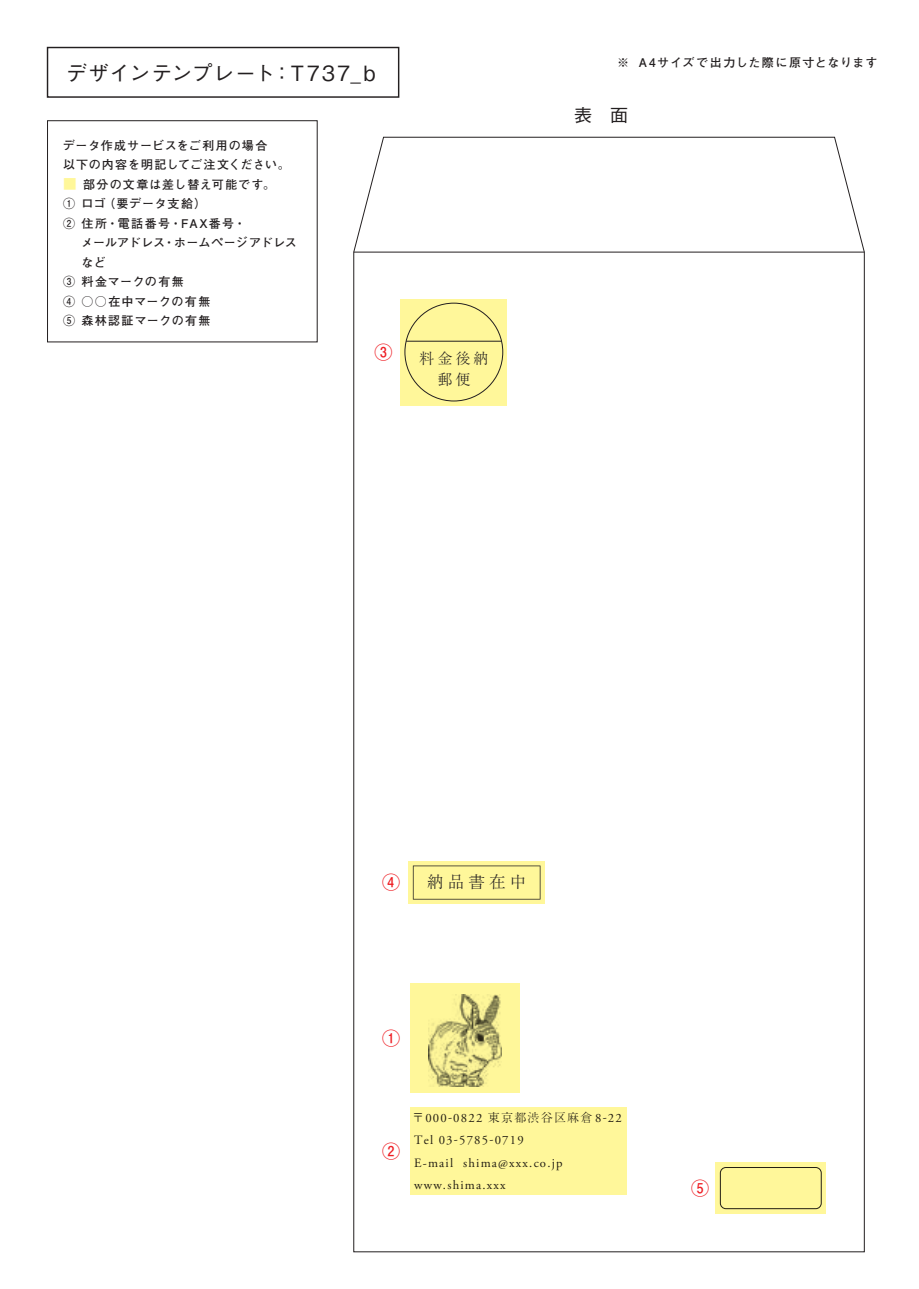
<style>
.page{position:relative;width:919px;height:1289px;background:#fff}
.page>*{position:absolute;margin:0;border:0;box-sizing:border-box;transform-origin:0 0}
.t1{font:500 21px "Gothic BBB Pro";letter-spacing:.04em;color:#231f20}
.t2{font:700 18px "Futo Go B101 Pro";color:#ee1d23}
.t3{font:500 18px "Gothic BBB Pro";color:#231f20}
.t4{font:300 16.5px "Ryumin Pro";letter-spacing:.25em;color:#231f20}
.t5{font:300 15px/21px "Ryumin Pro";letter-spacing:.2em;color:#231f20;text-align:center}
.t6{font:12.75px/22.5px "Adobe Garamond Pro";letter-spacing:.095em;color:#231f20}
.t7{font:700 12px/19.5px "Futo Go B101 Pro";letter-spacing:.07em;color:#231f20}
.t8{font:700 12px "Futo Go B101 Pro";letter-spacing:.1em;color:#231f20}
.s1{font-size:13.5px;color:#fff79a}
.s2{font-family:"Ryumin Pro";font-weight:300;font-size:12px}
</style>
<div class="page">
<div style="left:47px;top:47px;width:352px;height:51px;border:1px solid #231f20"></div>
<div style="left:47px;top:120px;width:270px;height:222px;border:1px solid #231f20"></div>
<svg style="left:353px;top:136px;width:512px;height:1116px"></svg>
<hr style="left:354px;top:252px;width:510px;height:1px;background:#231f20">
<svg style="left:410px;top:983px;width:109px;height:110px;fill:#fff79a"></svg>
<div style="left:410px;top:1107px;width:216px;height:88px;background:#fff79a"></div>
<svg style="left:413px;top:865px;width:127px;height:34px"></svg>
<hr style="left:406px;top:341px;width:95px;height:1px;background:#231f20">
<div style="left:715px;top:1162px;width:111px;height:51px;background:#fff79a"></div>
<h1 class="t1" style="left:66px;top:56px;width:311px">デザインテンプレート：T737_ b</h1>
<p class="t7" style="left:63px;top:134px;width:228px">データ作成サービスをご利用の場合<br>以下の内容を明記してご注文ください。</p>
<p class="t7" style="left:63px;top:173px;width:235px"><span class="s1">■</span> 部分の文章は差し替え可能です。<br>① ロゴ（要データ支給）<br>② 住所・電話番号・FAX番号・<br>　 メールアドレス・ホームページアドレス　 など<br>③ 料金マークの有無<br>④ ○○在中マークの有無<br>⑤ 森林認証マークの有無</p>
<h2 class="t2" style="left:374px;top:337px;width:19px">③</h2>
<p class="t5" style="left:419px;top:347px;width:70px">料金後納郵便</p>
<p class="t8" style="left:617px;top:53px;width:262px">※ A4サイズで出力した際に原寸となります</p>
<h2 class="t3" style="left:574px;top:101px;width:55px">表 面</h2>
<h2 class="t2" style="left:382px;top:867px;width:19px">④</h2>
<h3 class="t4" style="left:427px;top:869px;width:100px">納品書在中</h3>
<h2 class="t2" style="left:382px;top:1023px;width:19px">①</h2>
<h2 class="t2" style="left:382px;top:1136px;width:19px">②</h2>
<p class="t6" style="left:412px;top:1106px;width:211px"><span class="s2">〒</span>000-0822 <span class="s2">東京都渋谷区麻倉</span> 8-22<br>Tel 03-5785-0719<br>E-mail shima@xxx.co.jp www.shima.xxx</p>
<h2 class="t2" style="left:691px;top:1174px;width:19px">⑤</h2>
</div>
